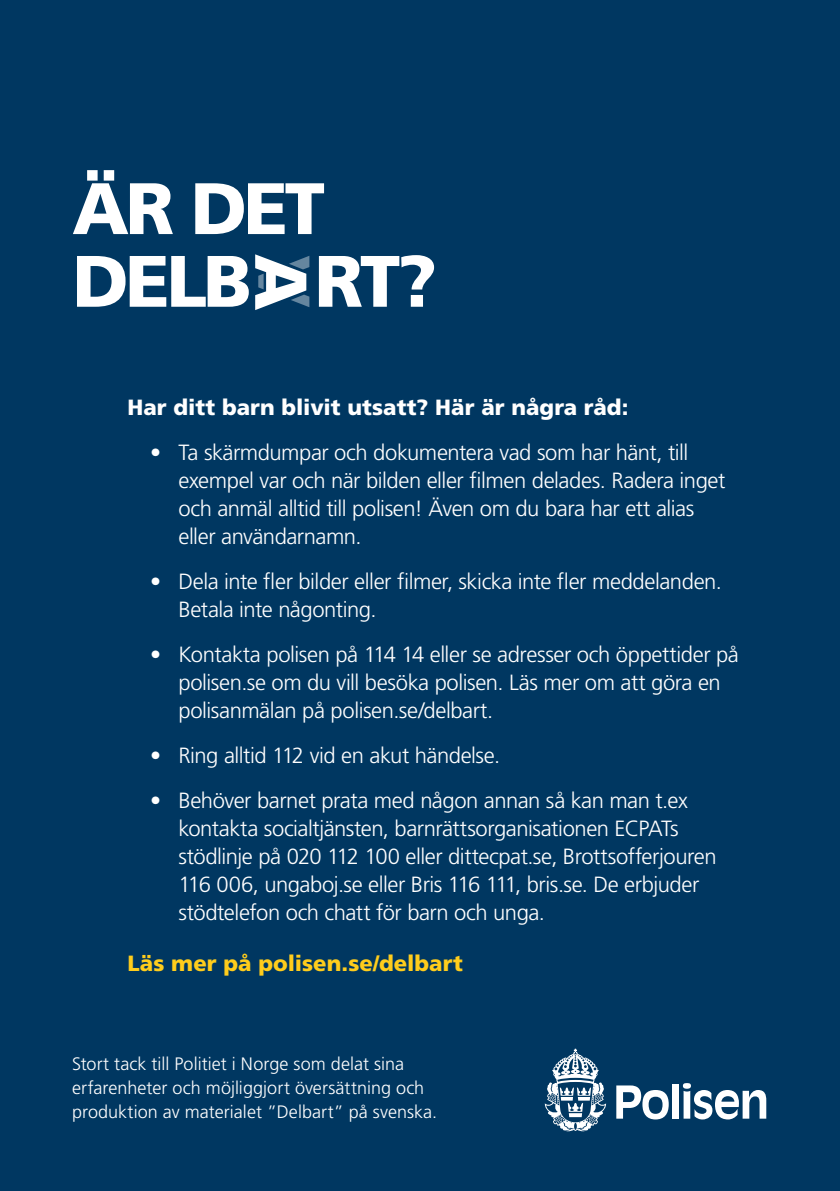
<style>
.page{position:relative;width:840px;height:1191px;background:#fff}
.page>*{position:absolute;margin:0;border:0;box-sizing:border-box;transform-origin:0 0}
.t1{font:900 73.2px "Frutiger LT Std";color:#fff}
.t2{font:300 22px/28px "Frutiger LT Std";letter-spacing:-.02em;color:#fff}
.t3{font:900 22px "Frutiger LT Std";color:#fff}
.t4{font:900 22px "Frutiger LT Std";color:#ffcd1c}
.t5{font:300 18px/24px "Frutiger LT Std";letter-spacing:.005em;color:#fff}
</style>
<div class="page">
<div style="left:0;top:0;width:839px;height:1191px;background:#003761"></div>
<svg style="left:258px;top:256px;width:51px;height:51px"></svg>
<svg style="left:319px;top:255px;width:115px;height:52px"></svg>
<svg style="left:77px;top:256px;width:172px;height:51px"></svg>
<svg style="left:73px;top:170px;width:251px;height:64px"></svg>
<svg style="left:616px;top:1085px;width:52px;height:34px"></svg>
<div style="left:672px;top:1084px;width:6px;height:34px;background:#fff"></div>
<svg style="left:682px;top:1083px;width:83px;height:36px"></svg>
<svg style="left:544px;top:1048px;width:61px;height:84px"></svg>
<h1 class="t1" style="left:325px;top:254px;width:58px;rotate:90deg">A</h1>
<p class="t3" style="left:127px;top:394px;width:502px">Har ditt barn blivit utsatt? Här är några råd:</p>
<p class="t2" style="left:178px;top:439px;width:548px;text-indent:-28px">• Ta skärmdumpar och dokumentera vad som har hänt, till exempel var och när bilden eller filmen delades. Radera inget och anmäl alltid till polisen! Även om du bara har ett alias eller användarnamn.</p>
<p class="t2" style="left:178px;top:568px;width:544px;text-indent:-28px">• Dela inte fler bilder eller filmer, skicka inte fler meddelanden.<br>Betala inte någonting.</p>
<p class="t2" style="left:178px;top:641px;width:561px;text-indent:-28px">• Kontakta polisen på 114 14 eller se adresser och öppettider på polisen.se om du vill besöka polisen. Läs mer om att göra en polisanmälan på polisen.se/delbart.</p>
<p class="t2" style="left:150px;top:742px;width:351px">• Ring alltid 112 vid en akut händelse.</p>
<p class="t2" style="left:178px;top:787px;width:539px;text-indent:-28px">• Behöver barnet prata med någon annan så kan man t.ex kontakta socialtjänsten, barnrättsorganisationen ECPATs stödlinje på 020 112 100 eller dittecpat.se, Brottsofferjouren 116 006, ungaboj.se eller Bris 116 111, bris.se. De erbjuder stödtelefon och chatt för barn och unga.</p>
<p class="t4" style="left:127px;top:949px;width:337px">Läs mer på polisen.se/delbart</p>
<p class="t5" style="left:72px;top:1052px;width:366px">Stort tack till Politiet i Norge som delat sina erfarenheter och möjliggjort översättning och produktion av materialet ”Delbart” på svenska.</p>
</div>
